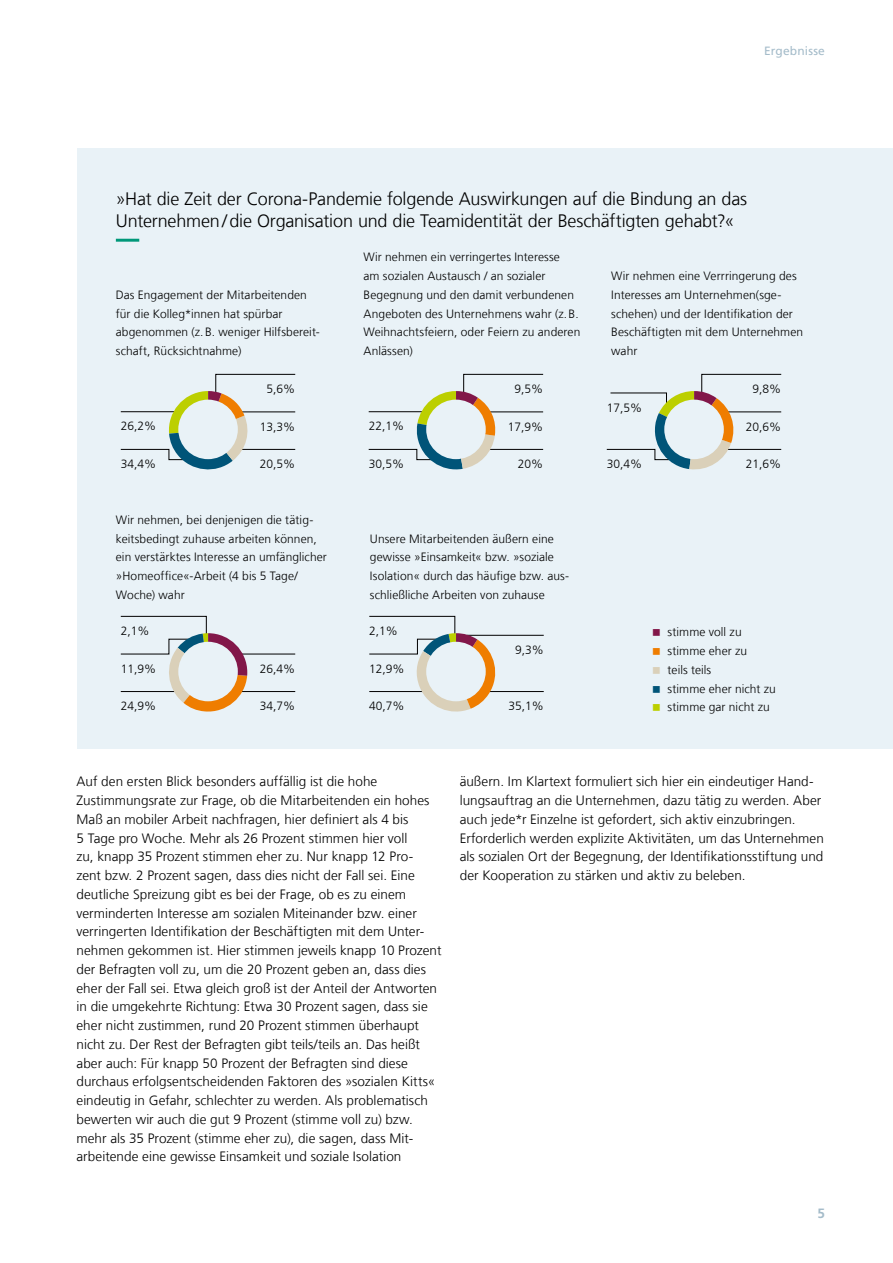
<style>
.page{position:relative;width:893px;height:1263px;background:#fff}
.page>*{position:absolute;margin:0;border:0;box-sizing:border-box;transform-origin:0 0}
.t1{font:300 18px/21.6px "Frutiger LT Com";letter-spacing:-.01em;color:#000}
.t2{font:300 13.5px/18.8px "Frutiger LT Com";letter-spacing:.005em;color:#000}
.t3{font:700 13.5px "Frutiger LT Com";color:#a5bcca}
.t4{font:300 12px/18.8px "Frutiger LT Com";letter-spacing:.01em;color:#000}
.t5{font:12px "Frutiger LT Com";letter-spacing:.015em;color:#a5bcca}
</style>
<div class="page">
<div style="left:78px;top:149px;width:815px;height:600px;background:#e9f2f7"></div>
<svg style="left:116px;top:239px;width:24px;height:3px"></svg>
<hr style="left:241px;top:691px;width:54px;height:1px;background:#000">
<hr style="left:239px;top:654px;width:56px;height:1px;background:#000">
<svg style="left:120px;top:616px;width:127px;height:95px"></svg>
<hr style="left:489px;top:691px;width:55px;height:1px;background:#000">
<hr style="left:467px;top:635px;width:77px;height:1px;background:#000">
<svg style="left:369px;top:616px;width:126px;height:95px"></svg>
<svg style="left:120px;top:374px;width:176px;height:95px"></svg>
<svg style="left:368px;top:374px;width:175px;height:95px"></svg>
<svg style="left:606px;top:374px;width:176px;height:95px"></svg>
<p class="t5" style="left:764px;top:44px;width:62px">Ergebnisse</p>
<h1 class="t1" style="left:116px;top:188px;width:633px">»Hat die Zeit der Corona-Pandemie folgende Auswirkungen auf die Bindung an das<br>Unternehmen/die Organisation und die Teamidentität der Beschäftigten gehabt?«</h1>
<p class="t4" style="left:364px;top:248px;width:218px">Wir nehmen ein verringertes Interesse<br>am sozialen Austausch / an sozialer Begegnung und den damit verbundenen Angeboten des Unternehmens wahr (z.B.<br>Weihnachtsfeiern, oder Feiern zu anderen Anlässen)</p>
<p class="t4" style="left:611px;top:267px;width:193px">Wir nehmen eine Verrringerung des<br>Interesses am Unternehmen(sge&shy;schehen) und der Identifikation der<br>Beschäftigten mit dem Unternehmen wahr</p>
<p class="t4" style="left:116px;top:285px;width:206px">Das Engagement der Mitarbeitenden für die Kolleg*innen hat spürbar abgenommen (z.B. weniger Hilfsbereit&shy;schaft, Rücksichtnahme)</p>
<p class="t4" style="left:267px;top:380px;width:30px">5,6%</p>
<p class="t4" style="left:514px;top:380px;width:30px">9,5%</p>
<p class="t4" style="left:121px;top:417px;width:37px">26,2%</p>
<p class="t4" style="left:121px;top:455px;width:37px">34,4%</p>
<p class="t4" style="left:260px;top:455px;width:37px">20,5%</p>
<p class="t4" style="left:260px;top:417px;width:37px">13,3%</p>
<p class="t4" style="left:369px;top:417px;width:37px">22,1%</p>
<p class="t4" style="left:369px;top:455px;width:37px">30,5%</p>
<p class="t4" style="left:518px;top:455px;width:27px">20%</p>
<p class="t4" style="left:508px;top:417px;width:37px">17,9%</p>
<p class="t4" style="left:116px;top:510px;width:213px">Wir nehmen, bei denjenigen die tätig&shy;keitsbedingt zuhause arbeiten können, ein verstärktes Interesse an umfänglicher »Homeoffice«-Arbeit (4 bis 5 Tage/ Woche) wahr</p>
<p class="t4" style="left:121px;top:511px;width:30px">2,1%</p>
<p class="t4" style="left:121px;top:548px;width:37px">11,9%</p>
<p class="t4" style="left:121px;top:586px;width:37px">24,9%</p>
<p class="t4" style="left:121px;top:528px;width:37px">26,2%</p>
<p class="t4" style="left:121px;top:565px;width:37px">34,4%</p>
<p class="t4" style="left:260px;top:565px;width:37px">20,5%</p>
<p class="t4" style="left:260px;top:528px;width:37px">13,3%</p>
<p class="t4" style="left:369px;top:528px;width:37px">22,1%</p>
<p class="t4" style="left:369px;top:565px;width:37px">30,5%</p>
<p class="t4" style="left:518px;top:565px;width:27px">20%</p>
<p class="t4" style="left:508px;top:528px;width:37px">17,9%</p>
<p class="t4" style="left:370px;top:529px;width:201px">Unsere Mitarbeitenden äußern eine gewisse »Einsamkeit« bzw. »soziale Isolation« durch das häufige bzw. aus&shy;schließliche Arbeiten von zuhause</p>
<p class="t4" style="left:515px;top:530px;width:30px">9,3%</p>
<p class="t4" style="left:260px;top:548px;width:37px">26,4%</p>
<p class="t4" style="left:369px;top:548px;width:37px">12,9%</p>
<p class="t4" style="left:369px;top:586px;width:37px">40,7%</p>
<p class="t4" style="left:508px;top:586px;width:37px">35,1%</p>
<p class="t4" style="left:121px;top:622px;width:30px">2,1%</p>
<p class="t4" style="left:121px;top:659px;width:37px">11,9%</p>
<p class="t4" style="left:121px;top:697px;width:37px">24,9%</p>
<p class="t4" style="left:260px;top:697px;width:37px">34,7%</p>
<p class="t4" style="left:260px;top:659px;width:37px">26,4%</p>
<p class="t4" style="left:369px;top:622px;width:30px">2,1%</p>
<p class="t4" style="left:369px;top:659px;width:37px">12,9%</p>
<p class="t4" style="left:369px;top:697px;width:37px">40,7%</p>
<p class="t4" style="left:508px;top:697px;width:37px">35,1%</p>
<p class="t4" style="left:515px;top:641px;width:30px">9,3%</p>
<p class="t4" style="left:607px;top:398px;width:37px">17,5%</p>
<p class="t4" style="left:752px;top:380px;width:30px">9,8%</p>
<p class="t4" style="left:746px;top:417px;width:37px">20,6%</p>
<p class="t4" style="left:607px;top:455px;width:37px">30,4%</p>
<p class="t4" style="left:746px;top:455px;width:37px">21,6%</p>
<p class="t4" style="left:668px;top:623px;width:110px">stimme voll zu stimme eher zu<br>teils teils<br>stimme eher nicht zu stimme gar nicht zu</p>
<p class="t2" style="left:77px;top:772px;width:366px">Auf den ersten Blick besonders auffällig ist die hohe Zustimmungsrate zur Frage, ob die Mitarbeitenden ein hohes Maß an mobiler Arbeit nachfragen, hier definiert als 4 bis<br>5 Tage pro Woche. Mehr als 26 Prozent stimmen hier voll<br>zu, knapp 35 Prozent stimmen eher zu. Nur knapp 12 Pro-<br>zent bzw. 2 Prozent sagen, dass dies nicht der Fall sei. Eine deutliche Spreizung gibt es bei der Frage, ob es zu einem verminderten Interesse am sozialen Miteinander bzw. einer verringerten Identifikation der Beschäftigten mit dem Unter&shy;nehmen gekommen ist. Hier stimmen jeweils knapp 10 Prozent der Befragten voll zu, um die 20 Prozent geben an, dass dies eher der Fall sei. Etwa gleich groß ist der Anteil der Antworten in die umgekehrte Richtung: Etwa 30 Prozent sagen, dass sie eher nicht zustimmen, rund 20 Prozent stimmen überhaupt nicht zu. Der Rest der Befragten gibt teils/teils an. Das heißt aber auch: Für knapp 50 Prozent der Befragten sind diese durchaus erfolgsentscheidenden Faktoren des »sozialen Kitts« eindeutig in Gefahr, schlechter zu werden. Als problematisch bewerten wir auch die gut 9 Prozent (stimme voll zu) bzw. mehr als 35 Prozent (stimme eher zu), die sagen, dass Mit&shy;arbeitende eine gewisse Einsamkeit und soziale Isolation</p>
<p class="t2" style="left:460px;top:772px;width:366px">äußern. Im Klartext formuliert sich hier ein eindeutiger Hand&shy;lungsauftrag an die Unternehmen, dazu tätig zu werden. Aber auch jede*r Einzelne ist gefordert, sich aktiv einzubringen.<br>Erforderlich werden explizite Aktivitäten, um das Unternehmen als sozialen Ort der Begegnung, der Identifikationsstiftung und der Kooperation zu stärken und aktiv zu beleben.</p>
<p class="t3" style="left:817px;top:1205px;width:9px">5</p>
</div>
